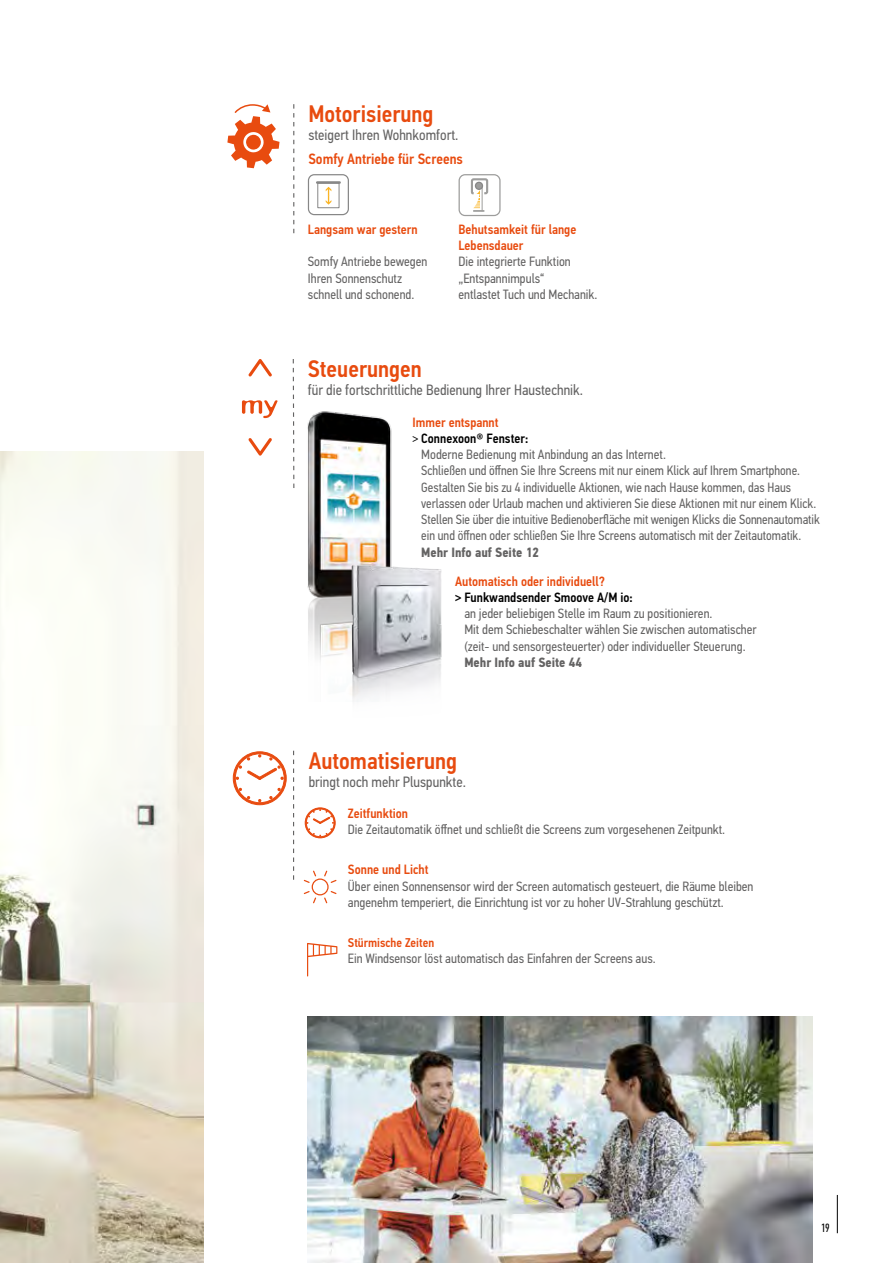
<style>
.page{position:relative;width:893px;height:1263px;background:#fff}
.page>*{position:absolute;margin:0;border:0;box-sizing:border-box;transform-origin:0 0}
.t1{font:500 24px "PF Din Text Cond Pro";color:#e84b0f}
.t2{font:15px "PF Din Text Cond Pro";color:#646363}
.t3{font:500 15px "PF Din Text Cond Pro";color:#e84b0f}
.t4{font:13.5px/16.2px "PF Din Text Cond Pro";color:#646363}
.t5{font:500 13.5px/16.2px "PF Din Text Cond Pro";color:#e84b0f}
.t6{font:500 13.5px "PF Din Text Cond Pro";color:#000}
.t7{font:700 13.5px "PF Din Text Cond Pro";color:#646363}
.t8{font:500 12.75px "PF Din Text Cond Pro";color:#e84b0f}
.t9{font:12px "PF Din Text Comp Pro";color:#000}
.s1{font-weight:400}
</style>
<div class="page">
<img style="left:307px;top:411px;width:85px;height:250px">
<img style="left:0;top:452px;width:204px;height:811px">
<svg style="left:248px;top:359px;width:24px;height:18px"></svg>
<svg style="left:242px;top:400px;width:36px;height:18px"></svg>
<svg style="left:248px;top:438px;width:24px;height:18px"></svg>
<svg style="left:293px;top:104px;width:1px;height:129px"></svg>
<svg style="left:292px;top:359px;width:3px;height:129px"></svg>
<svg style="left:293px;top:751px;width:1px;height:129px"></svg>
<svg style="left:233px;top:751px;width:54px;height:54px"></svg>
<svg style="left:305px;top:807px;width:30px;height:31px"></svg>
<svg style="left:227px;top:104px;width:53px;height:64px"></svg>
<div style="left:459px;top:174px;width:42px;height:42px;border:1px solid #9d9d9c;border-radius:6px"></div>
<svg style="left:470px;top:178px;width:19px;height:34px"></svg>
<div style="left:308px;top:174px;width:41px;height:41px;border:1px solid #878787;border-radius:6px"></div>
<div style="left:317px;top:183px;width:22px;height:25px;border:1px solid #878787"></div>
<hr style="left:317px;top:181px;width:23px;height:3px;background:#878787">
<svg style="left:326px;top:187px;width:5px;height:18px"></svg>
<svg style="left:307px;top:943px;width:30px;height:33px"></svg>
<svg style="left:304px;top:870px;width:32px;height:33px"></svg>
<img style="left:308px;top:1016px;width:504px;height:247px">
<img style="left:352px;top:565px;width:90px;height:137px">
<hr style="left:837px;top:1195px;width:1px;height:38px;background:#000">
<h1 class="t1" style="left:308px;top:100px;width:127px">Motorisierung</h1>
<p class="t2" style="left:308px;top:126px;width:152px">steigert Ihren Wohnkomfort.</p>
<p class="t3" style="left:308px;top:150px;width:156px">Somfy Antriebe für Screens</p>
<p class="t5" style="left:308px;top:221px;width:111px">Langsam war gestern</p>
<p class="t4" style="left:308px;top:254px;width:121px">Somfy Antriebe bewegen<br>Ihren Sonnenschutz schnell und schonend.</p>
<p class="t5" style="left:458px;top:221px;width:119px">Behutsamkeit für lange<br>Lebensdauer</p>
<p class="t4" style="left:458px;top:254px;width:140px">Die integrierte Funktion „Entspannimpuls“<br>entlastet Tuch und Mechanik.</p>
<h1 class="t1" style="left:308px;top:354px;width:115px">Steuerungen</h1>
<p class="t2" style="left:308px;top:381px;width:277px">für die fortschrittliche Bedienung Ihrer Haustechnik.</p>
<p class="t5" style="left:412px;top:414px;width:88px">Immer entspannt</p>
<p class="t6" style="left:412px;top:430px;width:117px"><span class="s1">&gt;</span> Connexoon® Fenster:</p>
<p class="t4" style="left:421px;top:447px;width:246px">Moderne Bedienung mit Anbindung an das Internet.</p>
<p class="t4" style="left:421px;top:463px;width:380px">Schließen und öffnen Sie Ihre Screens mit nur einem Klick auf Ihrem Smartphone.</p>
<p class="t4" style="left:421px;top:479px;width:371px">Gestalten Sie bis zu 4 individuelle Aktionen, wie nach Hause kommen, das Haus</p>
<p class="t4" style="left:421px;top:495px;width:396px">verlassen oder Urlaub machen und aktivieren Sie diese Aktionen mit nur einem Klick.</p>
<p class="t4" style="left:421px;top:511px;width:400px">Stellen Sie über die intuitive Bedienoberfläche mit wenigen Klicks die Sonnenautomatik</p>
<p class="t4" style="left:421px;top:528px;width:381px">ein und öffnen oder schließen Sie Ihre Screens automatisch mit der Zeitautomatik.</p>
<p class="t7" style="left:421px;top:544px;width:119px">Mehr Info auf Seite 12</p>
<p class="t5" style="left:455px;top:573px;width:151px">Automatisch oder individuell?</p>
<p class="t6" style="left:455px;top:589px;width:179px">&gt; Funkwandsender Smoove A/M io:</p>
<p class="t4" style="left:464px;top:605px;width:294px">an jeder beliebigen Stelle im Raum zu positionieren.<br>Mit dem Schiebeschalter wählen Sie zwischen automatischer (zeit- und sensorgesteuerter) oder individueller Steuerung.</p>
<p class="t7" style="left:464px;top:654px;width:119px">Mehr Info auf Seite 44</p>
<h1 class="t1" style="left:309px;top:746px;width:150px">Automatisierung</h1>
<p class="t2" style="left:309px;top:773px;width:159px">bringt noch mehr Pluspunkte.</p>
<p class="t5" style="left:348px;top:805px;width:62px">Zeitfunktion</p>
<p class="t4" style="left:348px;top:821px;width:379px">Die Zeitautomatik öffnet und schließt die Screens zum vorgesehenen Zeitpunkt.</p>
<p class="t5" style="left:348px;top:862px;width:82px">Sonne und Licht</p>
<p class="t4" style="left:348px;top:878px;width:407px">Über einen Sonnensensor wird der Screen automatisch gesteuert, die Räume bleiben angenehm temperiert, die Einrichtung ist vor zu hoher UV-Strahlung geschützt.</p>
<p class="t8" style="left:348px;top:935px;width:88px">Stürmische Zeiten</p>
<p class="t4" style="left:348px;top:951px;width:309px">Ein Windsensor löst automatisch das Einfahren der Screens aus.</p>
<p class="t9" style="left:821px;top:1221px;width:11px">19</p>
</div>
